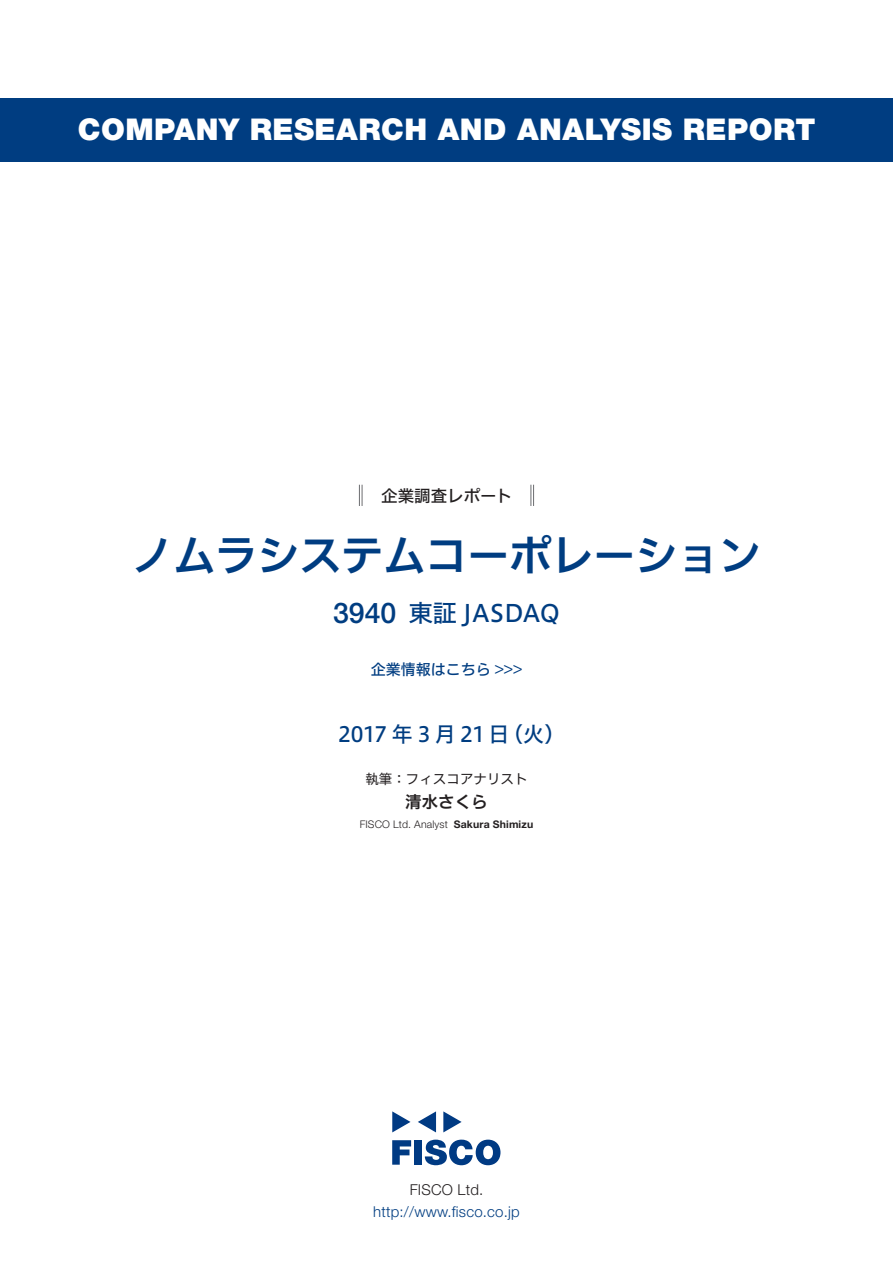
<style>
.page{position:relative;width:893px;height:1263px;background:#fff}
.page>*{position:absolute;margin:0;border:0;box-sizing:border-box;transform-origin:0 0}
.t1{font:42px "Hiragino UD Sans F Std N W6";color:#003d81}
.t2{font:900 30px "Helvetica Neue LT Std";letter-spacing:.015em;color:#fff}
.t3{font:500 28.5px "Helvetica Neue LT Std";color:#003d81}
.t4{font:24px "Hiragino UD Sans F Std N W5";color:#003d81}
.t5{font:21px "Hiragino UD Sans F Std N W5";letter-spacing:.16em;color:#003d81}
.t6{font:16.5px "Hiragino UD Sans F Std N W5";color:#231f20}
.t7{font:16.5px "Hiragino UD Sans F Std N W6";color:#231f20}
.t8{font:300 15px "Helvetica Neue LT Std";letter-spacing:.015em;color:#003d81}
.t9{font:15px "Hiragino UD Sans F Std N W5";color:#003d81}
.t10{font:300 15px "Helvetica Neue LT Std";letter-spacing:.015em;color:#231f20}
.t11{font:13.5px "Hiragino UD Sans F Std N W4";color:#231f20}
.t12{font:300 10.5px "Helvetica Neue LT Std";letter-spacing:.015em;color:#231f20}
.t13{font:700 10.5px "Helvetica Neue LT Std";letter-spacing:.015em;color:#231f20}
</style>
<div class="page">
<svg style="left:392px;top:1140px;width:19px;height:25px"></svg>
<div style="left:414px;top:1140px;width:8px;height:25px;background:#003a83"></div>
<svg style="left:425px;top:1139px;width:75px;height:26px"></svg>
<svg style="left:392px;top:1111px;width:18px;height:21px"></svg>
<svg style="left:443px;top:1111px;width:19px;height:21px"></svg>
<svg style="left:418px;top:1111px;width:18px;height:21px"></svg>
<div style="left:0;top:98px;width:893px;height:64px;background:#003d81"></div>
<svg style="left:359px;top:485px;width:4px;height:21px"></svg>
<svg style="left:531px;top:485px;width:3px;height:21px"></svg>
<p class="t2" style="left:78px;top:112px;width:739px">COMPANY RESEARCH AND ANALYSIS REPORT</p>
<p class="t6" style="left:365px;top:483px;width:149px">　企業調査レポート</p>
<h1 class="t1" style="left:131px;top:523px;width:632px">ノムラシステムコーポレーション</h1>
<p class="t3" style="left:333px;top:596px;width:65px">3940</p>
<p class="t4" style="left:409px;top:594px;width:153px">東証 JASDAQ</p>
<p class="t9" style="left:371px;top:658px;width:153px">企業情報はこちら &lt;&lt;&lt;</p>
<p class="t5" style="left:338px;top:718px;width:173px">2017年3月21日</p>
<p class="t5" style="left:502px;top:718px;width:65px">（火(</p>
<p class="t11" style="left:365px;top:768px;width:164px">執筆：フィスコアナリスト</p>
<p class="t7" style="left:405px;top:789px;width:84px">清水さくら</p>
<p class="t13" style="left:454px;top:818px;width:81px">Sakura Shimizu</p>
<p class="t12" style="left:360px;top:818px;width:90px">FISCO Ltd. Analyst</p>
<p class="t10" style="left:410px;top:1180px;width:75px">FISCO Ltd.</p>
<p class="t8" style="left:373px;top:1202px;width:148px">http://www.fisco.co j p.</p>
</div>
